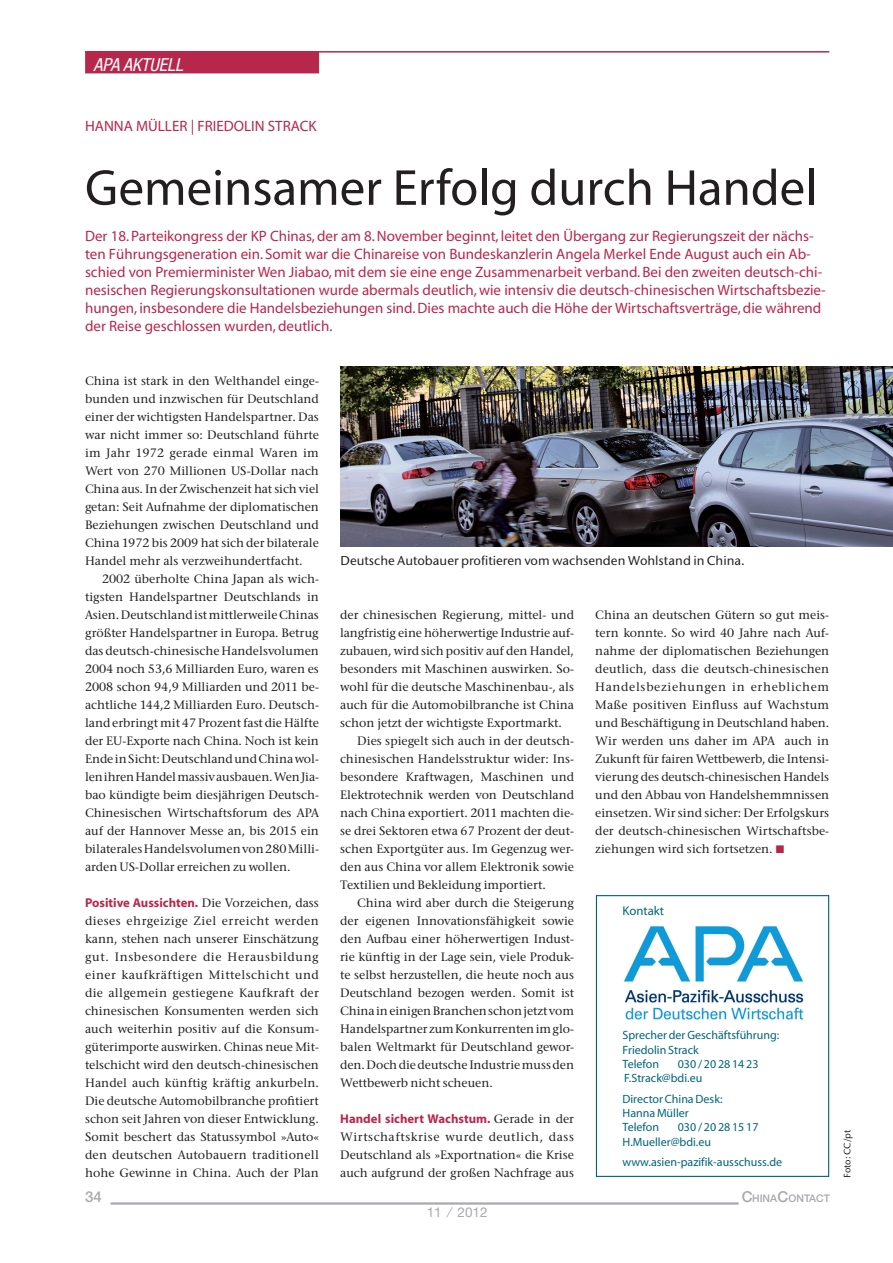
<style>
.page{position:relative;width:893px;height:1263px;background:#fff}
.page>*{position:absolute;margin:0;border:0;box-sizing:border-box;transform-origin:0 0}
.t1{font:51px "Myriad";color:#231f20}
.t2{font:italic condensed 18px "Helvetica Neue";color:#fff}
.t3{font:15px/18px "Myriad";color:#b7274b}
.t4{font:500 15px "Helvetica Neue";color:#a8a9ad}
.t5{font:500 13.5px "Stone Sans";color:#231f20}
.t6{font:13.5px "Helvetica Neue";color:#a8a9ad}
.t7{font:500 12.75px/18px "Stone Serif";color:#231f20;text-align:justify}
.t8{font:700 12.75px "Myriad";color:#b7274b}
.t9{font:12.75px "Myriad";color:#016579}
.t10{font:12px/14.2px "Myriad";color:#016579}
.t11{font:500 10.5px "Helvetica Neue";color:#a8a9ad}
.t12{font:500 9.75px "Stone Sans";color:#231f20}
.s1{font-family:"Stone Serif";font-weight:500;color:#231f20}
.s2{font-size:15px}
</style>
<div class="page">
<div style="left:596px;top:895px;width:233px;height:282px;border:1px solid #016579"></div>
<img style="left:624px;top:926px;width:180px;height:94px">
<hr style="left:85px;top:51px;width:744px;height:2px;background:#b7274b">
<div style="left:86px;top:52px;width:232px;height:21px;background:#b7274b"></div>
<hr style="left:111px;top:1202px;width:628px;height:2px;background:#a8a9ad">
<img style="left:340px;top:367px;width:553px;height:180px">
<h2 class="t2" style="left:94px;top:58px;width:91px">APA AKTUELL</h2>
<p class="t3" style="left:85px;top:118px;width:233px">HANNA MÜLLER | FRIEDOLIN STRACK</p>
<h1 class="t1" style="left:85px;top:169px;width:733px">Gemeinsamer Erfolg durch Handel</h1>
<p class="t3" style="left:85px;top:228px;width:742px">Der 18. Parteikongress der KP Chinas, der am 8. November beginnt, leitet den Übergang zur Regierungszeit der nächs&shy;ten Führungsgeneration ein. Somit war die Chinareise von Bundeskanzlerin Angela Merkel Ende August auch ein Ab&shy;schied von Premierminister Wen Jiabao, mit dem sie eine enge Zusammenarbeit verband. Bei den zweiten deutsch-chi&shy;nesischen Regierungskonsultationen wurde abermals deutlich, wie intensiv die deutsch-chinesischen Wirtschaftsbezie&shy;hungen, insbesondere die Handelsbeziehungen sind. Dies machte auch die Höhe der Wirtschaftsverträge, die während der Reise geschlossen wurden, deutlich.</p>
<p class="t7" style="left:85px;top:373px;width:235px">China ist stark in den Welthandel einge&shy;bunden und inzwischen für Deutschland einer der wichtigsten Handelspartner. Das war nicht immer so: Deutschland führte im Jahr 1972 gerade einmal Waren im Wert von 270 Millionen US-Dollar nach China aus. In der Zwischenzeit hat sich viel getan: Seit Aufnahme der diplomatischen Beziehungen zwischen Deutschland und China 1972 bis 2009 hat sich der bilaterale Handel mehr als verzweihundertfacht.</p>
<p class="t7" style="left:85px;top:571px;width:235px;text-indent:17px">2002 überholte China Japan als wich&shy;tigsten Handelspartner Deutschlands in Asien. Deutschland ist mittlerweile Chinas größter Handelspartner in Europa. Betrug das deutsch-chinesische Handelsvolumen 2004 noch 53,6 Milliarden Euro, waren es 2008 schon 94,9 Milliarden und 2011 be&shy;achtliche 144,2 Milliarden Euro. Deutsch&shy;land erbringt mit 47 Prozent fast die Hälfte der EU-Exporte nach China. Noch ist kein Ende in Sicht: Deutschland und China wol&shy;len ihren Handel massiv ausbauen. Wen Jia&shy;bao kündigte beim diesjährigen Deutsch-Chinesischen Wirtschaftsforum des APA auf der Hannover Messe an, bis 2015 ein bilaterales Handelsvolumen von 280 Milli&shy;arden US-Dollar erreichen zu wollen.</p>
<p class="t8" style="left:85px;top:898px;width:235px">Positive Aussichten. <span class="s1">Die Vorzeichen, dass</span></p>
<p class="t7" style="left:85px;top:913px;width:235px">dieses ehrgeizige Ziel erreicht werden kann, stehen nach unserer Einschätzung gut. Insbesondere die Herausbildung einer kaufkräftigen Mittelschicht und die allgemein gestiegene Kaufkraft der chinesischen Konsumenten werden sich auch weiterhin positiv auf die Konsum&shy;güterimporte auswirken. Chinas neue Mit&shy;telschicht wird den deutsch-chinesischen Handel auch künftig kräftig ankurbeln.<br>Die deutsche Automobilbranche profitiert schon seit Jahren von dieser Entwicklung.<br>Somit beschert das Statussymbol »Auto« den deutschen Autobauern traditionell hohe Gewinne in China. Auch der Plan</p>
<p class="t5" style="left:340px;top:555px;width:406px">Deutsche Autobauer profitieren vom wachsenden Wohlstand in China.</p>
<p class="t7" style="left:340px;top:607px;width:235px">der chinesischen Regierung, mittel- und</p>
<p class="t7" style="left:340px;top:625px;width:235px">langfristig eine höherwertige Industrie auf-</p>
<p class="t7" style="left:340px;top:643px;width:235px">zubauen, wird sich positiv auf den Handel,</p>
<p class="t7" style="left:340px;top:661px;width:235px">besonders mit Maschinen auswirken. So-</p>
<p class="t7" style="left:340px;top:679px;width:235px">wohl für die deutsche Maschinenbau-, als</p>
<p class="t7" style="left:340px;top:697px;width:235px">auch für die Automobilbranche ist China</p>
<p class="t7" style="left:340px;top:715px;width:223px">schon jetzt der wichtigste Exportmarkt.</p>
<p class="t7" style="left:357px;top:733px;width:218px">Dies spiegelt sich auch in der deutsch-</p>
<p class="t7" style="left:340px;top:751px;width:235px">chinesischen Handelsstruktur wider: Ins-</p>
<p class="t7" style="left:340px;top:769px;width:235px">besondere Kraftwagen, Maschinen und</p>
<p class="t7" style="left:340px;top:787px;width:235px">Elektrotechnik werden von Deutschland</p>
<p class="t7" style="left:340px;top:805px;width:235px">nach China exportiert. 2011 machten die-</p>
<p class="t7" style="left:340px;top:823px;width:235px">se drei Sektoren etwa 67 Prozent der deut-</p>
<p class="t7" style="left:340px;top:841px;width:235px">schen Exportgüter aus. Im Gegenzug wer-</p>
<p class="t7" style="left:340px;top:859px;width:235px">den aus China vor allem Elektronik sowie</p>
<p class="t7" style="left:340px;top:877px;width:207px">Textilien und Bekleidung importiert.</p>
<p class="t7" style="left:357px;top:895px;width:218px">China wird aber durch die Steigerung</p>
<p class="t7" style="left:340px;top:913px;width:235px">der eigenen Innovationsfähigkeit sowie</p>
<p class="t7" style="left:340px;top:931px;width:235px">den Aufbau einer höherwertigen Indust-</p>
<p class="t7" style="left:340px;top:949px;width:235px">rie künftig in der Lage sein, viele Produk-</p>
<p class="t7" style="left:340px;top:967px;width:235px">te selbst herzustellen, die heute noch aus</p>
<p class="t7" style="left:340px;top:985px;width:235px">Deutschland bezogen werden. Somit ist</p>
<p class="t7" style="left:340px;top:1003px;width:235px">China in einigen Branchen schon jetzt vom</p>
<p class="t7" style="left:340px;top:1021px;width:235px">Handelspartner zum Konkurrenten im glo-</p>
<p class="t7" style="left:340px;top:1039px;width:235px">balen Weltmarkt für Deutschland gewor-</p>
<p class="t7" style="left:340px;top:1057px;width:235px">den. Doch die deutsche Industrie muss den</p>
<p class="t7" style="left:340px;top:1075px;width:154px">Wettbewerb nicht scheuen.</p>
<p class="t8" style="left:340px;top:1114px;width:235px">Handel sichert Wachstum. <span class="s1">Gerade in der</span></p>
<p class="t7" style="left:340px;top:1129px;width:235px">Wirtschaftskrise wurde deutlich, dass Deutschland als »Exportnation« die Krise auch aufgrund der großen Nachfrage aus</p>
<p class="t7" style="left:595px;top:607px;width:235px">China an deutschen Gütern so gut meis&shy;tern konnte. So wird 40 Jahre nach Auf&shy;nahme der diplomatischen Beziehungen deutlich, dass die deutsch-chinesischen Handelsbeziehungen in erheblichem Maße positiven Einfluss auf Wachstum und Beschäftigung in Deutschland haben.<br>Wir werden uns daher im APA auch in Zukunft für fairen Wettbewerb, die Intensi&shy;vierung des deutsch-chinesischen Handels und den Abbau von Handelshemmnissen einsetzen. Wir sind sicher: Der Erfolgskurs der deutsch-chinesischen Wirtschaftsbe&shy;ziehungen wird sich fortsetzen.</p>
<p class="t9" style="left:622px;top:906px;width:43px">Kontakt</p>
<p class="t10" style="left:622px;top:1029px;width:158px">Sprecher der Geschäftsführung:<br>Friedolin Strack<br>Telefon</p>
<p class="t10" style="left:624px;top:1058px;width:136px;text-indent:53px">030 / 20 28 14 23<br>F.Strack@bdi.eu</p>
<p class="t10" style="left:622px;top:1093px;width:101px">Director China Desk:<br>Hanna Müller<br>Telefon</p>
<p class="t10" style="left:622px;top:1121px;width:138px;text-indent:55px">030 / 20 28 15 17<br>H.Mueller@bdi.eu</p>
<p class="t10" style="left:622px;top:1156px;width:161px">www.asien-pazifik-ausschuss.de</p>
<p class="t4" style="left:85px;top:1192px;width:18px">34</p>
<p class="t11" style="left:742px;top:1195px;width:90px"><span class="s2">C</span>HINA<span class="s2">C</span>ONTACT</p>
<p class="t6" style="left:427px;top:1207px;width:62px">11 ⁄ 2012</p>
<p class="t12" style="left:843px;top:1178px;width:50px;rotate:-90deg">Foto: CC/pt</p>
</div>
